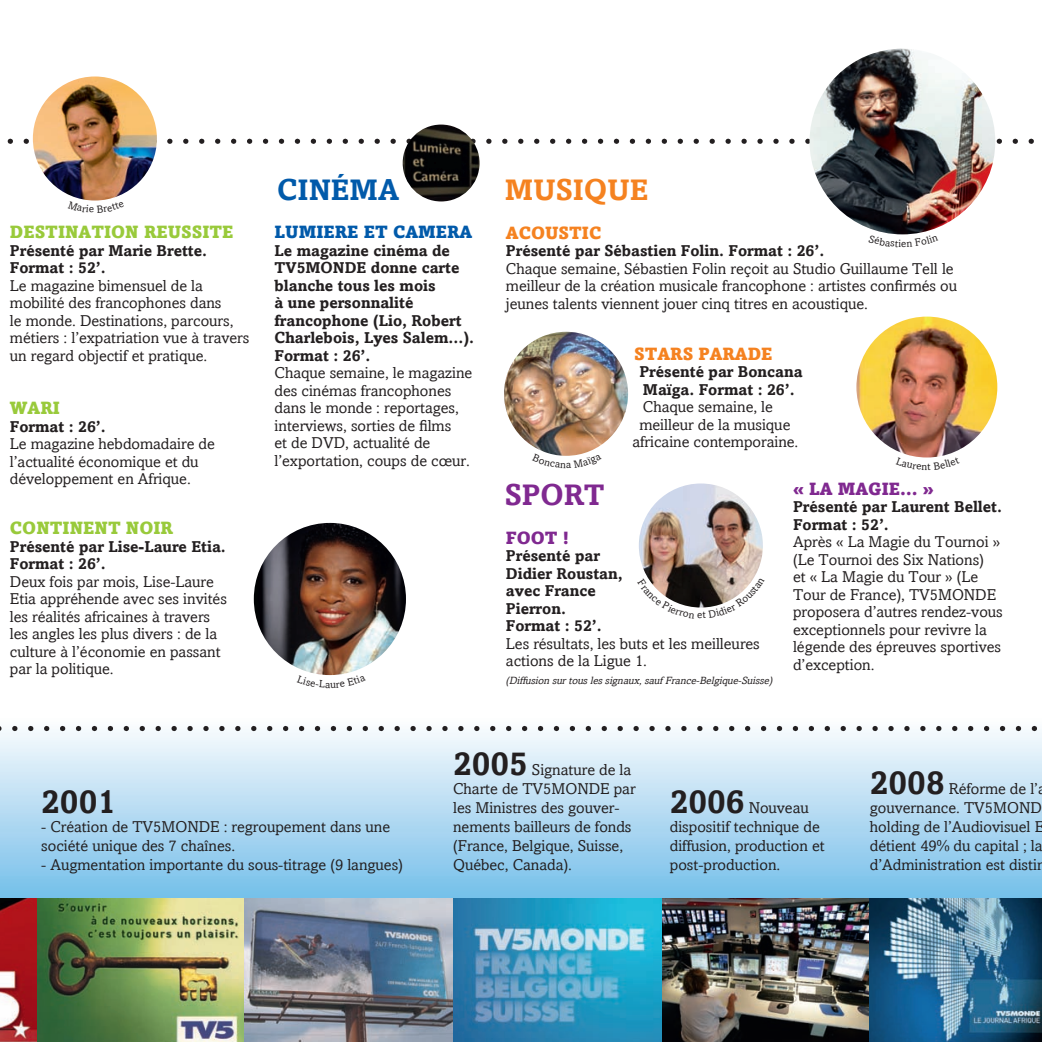
<style>
.page{position:relative;width:1042px;height:1042px;background:#fff}
.page>*{position:absolute;margin:0;border:0;box-sizing:border-box;transform-origin:0 0}
.t1{font:700 33.25px "Amasis";color:#231f20}
.t2{font:700 29.75px "Amasis";color:#f58220}
.t3{font:700 29.75px "Amasis";color:#015aaa}
.t4{font:700 29.75px "Amasis";color:#802990}
.t5{font:900 17.5px "Amasis";color:#99ca3b}
.t6{font:900 17.5px "Amasis";color:#f58220}
.t7{font:900 17.5px "Amasis";color:#015aaa}
.t8{font:900 17.5px "Amasis";color:#802990}
.t9{font:15.75px/17.5px "Amasis";color:#231f20}
.t10{font:700 15.75px/17.5px "Amasis";color:#231f20}
.t11{font:italic 10.5px "Amasis";color:#231f20}
.s1{font-weight:700;font-size:33.25px}
</style>
<div class="page">
<img style="left:0;top:48px;width:1042px;height:994px">
<p class="t5" style="left:10px;top:221px;width:225px">DESTINATION REUSSITE</p>
<p class="t10" style="left:10px;top:241px;width:199px">Présenté par Marie Brette.<br>Format : 52’.</p>
<p class="t9" style="left:10px;top:276px;width:241px">Le magazine bimensuel de la mobilité des francophones dans<br>le monde. Destinations, parcours, métiers : l’expatriation vue à travers un regard objectif et pratique.</p>
<p class="t5" style="left:10px;top:397px;width:51px">WARI</p>
<p class="t10" style="left:10px;top:417px;width:97px">Format : 26’.</p>
<p class="t9" style="left:10px;top:435px;width:206px">Le magazine hebdomadaire de l’actualité économique et du développement en Afrique.</p>
<p class="t5" style="left:10px;top:517px;width:165px">CONTINENT NOIR</p>
<p class="t10" style="left:10px;top:537px;width:217px">Présenté par Lise-Laure Etia.<br>Format : 26’.</p>
<p class="t9" style="left:10px;top:572px;width:218px">Deux fois par mois, Lise-Laure<br>Etia appréhende avec ses invités les réalités africaines à travers les angles les plus divers : de la culture à l’économie en passant par la politique.</p>
<h2 class="t3" style="left:277px;top:172px;width:124px">CINÉMA</h2>
<p class="t7" style="left:274px;top:221px;width:199px">LUMIERE ET CAMERA</p>
<p class="t10" style="left:274px;top:241px;width:201px">Le magazine cinéma de<br>TV5MONDE donne carte blanche tous les mois<br>à une personnalité francophone (Lio, Robert<br>Charlebois, Lyes Salem...).<br>Format : 26’.</p>
<p class="t9" style="left:274px;top:364px;width:199px">Chaque semaine, le magazine des cinémas francophones dans le monde : reportages, interviews, sorties de films<br>et de DVD, actualité de l’exportation, coups de cœur.</p>
<h2 class="t2" style="left:505px;top:172px;width:145px">MuSIQuE</h2>
<p class="t6" style="left:506px;top:221px;width:97px">ACOUSTIC</p>
<p class="t10" style="left:506px;top:242px;width:320px">Présenté par Sébastien Folin. Format : 26’.</p>
<p class="t9" style="left:506px;top:259px;width:453px">Chaque semaine, Sébastien Folin reçoit au Studio Guillaume Tell le meilleur de la création musicale francophone : artistes confirmés ou jeunes talents viennent jouer cinq titres en acoustique.</p>
<p class="t6" style="left:634px;top:343px;width:140px">STARS PARADE</p>
<p class="t10" style="left:639px;top:363px;width:165px">Présenté par Boncana<br>Maïga. Format : 26’.</p>
<p class="t9" style="left:643px;top:398px;width:131px">Chaque semaine, le</p>
<p class="t9" style="left:639px;top:416px;width:152px">meilleur de la musique</p>
<p class="t9" style="left:632px;top:433px;width:167px">africaine contemporaine.</p>
<h2 class="t4" style="left:505px;top:477px;width:101px">SPORT</h2>
<p class="t8" style="left:506px;top:527px;width:65px">FOOT !</p>
<p class="t10" style="left:506px;top:547px;width:118px">Présenté par<br>Didier Roustan, avec France<br>Pierron.<br>Format : 52’.</p>
<p class="t9" style="left:506px;top:634px;width:255px">Les résultats, les buts et les meilleures actions de la Ligue 1.</p>
<p class="t11" style="left:506px;top:674px;width:270px">(Diffusion surtouslessignaux,sauf France-Belgique-Suisse)</p>
<p class="t8" style="left:793px;top:477px;width:142px">« LA MAGIE… »</p>
<p class="t10" style="left:793px;top:497px;width:211px">Présenté par Laurent Bellet.<br>Format : 52’.</p>
<p class="t9" style="left:793px;top:533px;width:211px">Après « La Magie du Tournoi » (Le Tournoi des Six Nations)<br>et « La Magie du Tour » (Le<br>Tour de France), TV5MONDE proposera d’autres rendez-vous exceptionnels pour revivre la légende des épreuves sportives d’exception.</p>
<h1 class="t1" style="left:41px;top:781px;width:76px">2001</h1>
<p class="t9" style="left:41px;top:817px;width:350px;line-height:18.9px">- Création de TV5MONDE : regroupement dans une société unique des 7 chaînes.</p>
<p class="t9" style="left:41px;top:856px;width:363px">- Augmentation importante du sous-titrage (9 langues)</p>
<p class="t9" style="left:453px;top:760px;width:184px;line-height:18.9px"><span class="s1">2005</span> Signature de la<br>Charte de TV5MONDE par les Ministres des gouver&shy;nements bailleurs de fonds (France, Belgique, Suisse,<br>Québec, Canada).</p>
<p class="t9" style="left:670px;top:798px;width:156px;line-height:18.9px"><span class="s1">2006</span> Nouveau dispositif technique de diffusion, production et post-production.</p>
<p class="t9" style="left:870px;top:779px;width:177px;line-height:18.9px"><span class="s1">2008</span> Réforme de l’ gouvernance. TV5MOND holding de l’Audiovisuel E détient 49% du capital ; la d’Administration est distin</p>
</div>
